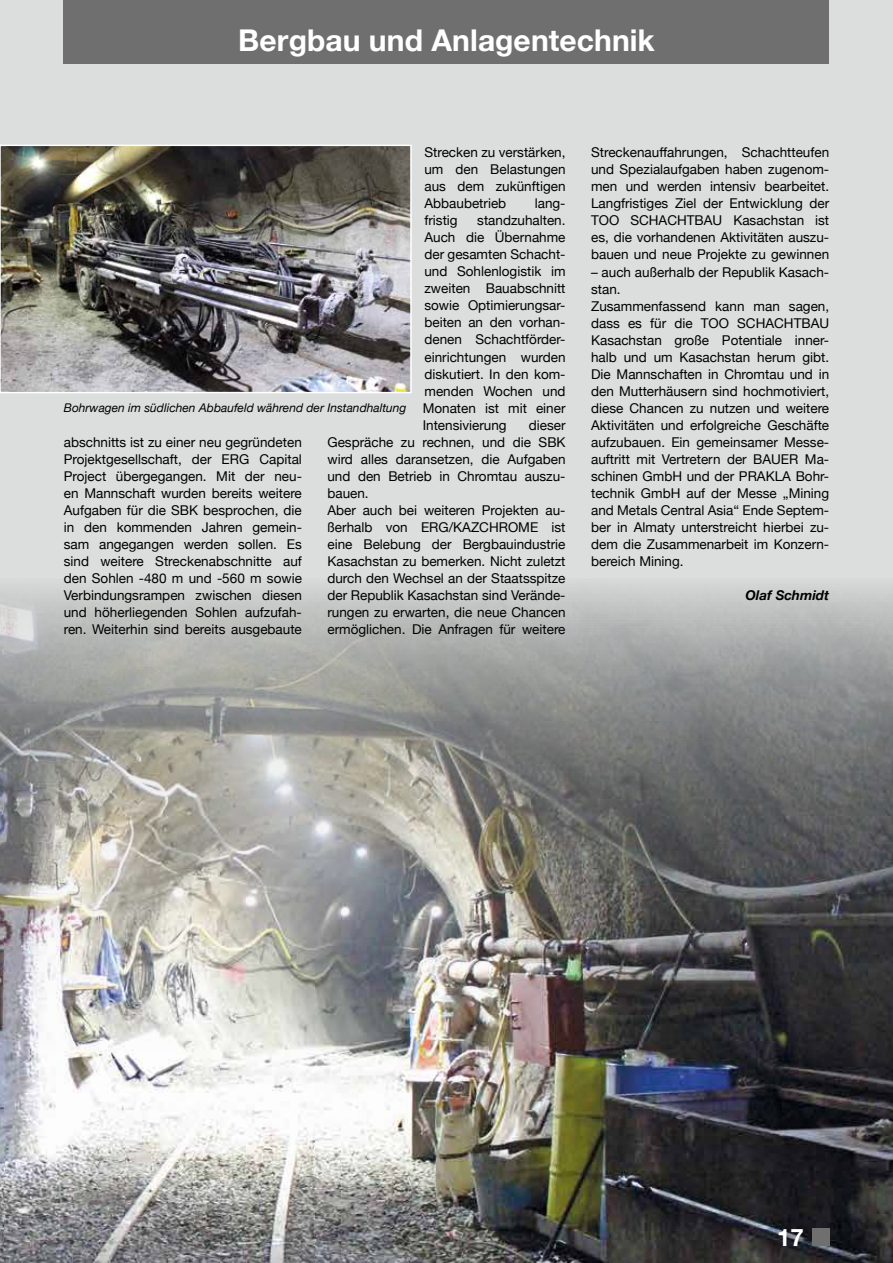
<style>
.page{position:relative;width:893px;height:1263px;background:#dbdedc}
.page>*{position:absolute;margin:0;border:0;box-sizing:border-box;transform-origin:0 0}
.t1{font:700 30px "Helvetica Neue";letter-spacing:.005em;color:#fff}
.t2{font:700 24px "Helvetica Neue";color:#fff}
.t3{font:13.5px/17px "Helvetica Neue";color:#000;text-align:justify}
.t4{font:italic 700 13.5px "Helvetica Neue";color:#000}
.t5{font:italic 12px "Helvetica Neue";color:#000}
</style>
<div class="page">
<img style="left:0;top:584px;width:893px;height:679px">
<div style="left:64px;top:0;width:765px;height:64px;background:#706f6f"></div>
<div style="left:812px;top:1229px;width:17px;height:17px;background:#706f6f"></div>
<img style="left:3px;top:148px;width:406px;height:242px">
<div style="left:0;top:145px;width:412px;height:248px;border:2px solid #fff"></div>
<h1 class="t1" style="left:238px;top:16px;width:418px">Bergbau und Anlagentechnik</h1>
<p class="t3" style="left:424px;top:145px;width:143px">Strecken zu verstärken, um den Belastungen aus dem zukünftigen Abbaubetrieb</p>
<p class="t3" style="left:535px;top:196px;width:32px">lang-</p>
<p class="t3" style="left:424px;top:213px;width:35px">fristig</p>
<p class="t3" style="left:423px;top:213px;width:144px;text-indent:55px">standzuhalten.<br>Auch die Übernahme der gesamten Schacht&shy;und Sohlenlogistik im zweiten Bauabschnitt sowie Optimierungsar&shy;beiten an den vorhan&shy;denen Schachtförder&shy;einrichtungen wurden diskutiert. In den kom&shy;menden Wochen und Monaten ist mit einer Intensivierung</p>
<p class="t5" style="left:64px;top:400px;width:344px">Bohrwagen im südlichen Abbaufeld während der Instandhaltung</p>
<p class="t3" style="left:327px;top:417px;width:240px;text-align:left;text-indent:201px">dieser<br>Gespräche zu rechnen, und die SBK wird alles daransetzen, die Aufgaben und den Betrieb in Chromtau auszu&shy;bauen.<br>Aber auch bei weiteren Projekten au&shy;ßerhalb von ERG/KAZCHROME ist eine Belebung der Bergbauindustrie<br>Kasachstan zu bemerken. Nicht zuletzt durch den Wechsel an der Staatsspitze der Republik Kasachstan sind Verände&shy;rungen zu erwarten, die neue Chancen ermöglichen. Die Anfragen für weitere</p>
<p class="t3" style="left:64px;top:434px;width:240px">abschnitts ist zu einer neu gegründeten Projektgesellschaft, der ERG Capital Project übergegangen. Mit der neu&shy;en Mannschaft wurden bereits weitere Aufgaben für die SBK besprochen, die in den kommenden Jahren gemein&shy;sam angegangen werden sollen. Es sind weitere Streckenabschnitte auf den Sohlen -480 m und -560 m sowie Verbindungsrampen zwischen diesen und höherliegenden Sohlen aufzufah&shy;ren. Weiterhin sind bereits ausgebaute</p>
<p class="t3" style="left:591px;top:145px;width:240px">Streckenauffahrungen, Schachtteufen und Spezialaufgaben haben zugenom&shy;men und werden intensiv bearbeitet.<br>Langfristiges Ziel der Entwicklung der TOO SCHACHTBAU Kasachstan ist es, die vorhandenen Aktivitäten auszu&shy;bauen und neue Projekte zu gewinnen</p>
<p class="t3" style="left:591px;top:264px;width:240px;text-align:left">– auch außerhalb der Republik Kasach&shy;stan.<br>Zusammenfassend kann man sagen, dass es für die TOO SCHACHTBAU Kasachstan große Potentiale inner&shy;halb und um Kasachstan herum gibt.<br>Die Mannschaften in Chromtau und in den Mutterhäusern sind hochmotiviert, diese Chancen zu nutzen und weitere Aktivitäten und erfolgreiche Geschäfte aufzubauen. Ein gemeinsamer Messe&shy;auftritt mit Vertretern der BAUER Ma&shy;schinen GmbH und der PRAKLA Bohr&shy;technik GmbH auf der Messe „Mining and Metals Central Asia“ Ende Septem&shy;ber in Almaty unterstreicht hierbei zu&shy;dem die Zusammenarbeit im Konzern&shy;bereich Mining.</p>
<p class="t4" style="left:745px;top:584px;width:85px">Olaf Schmidt</p>
<h2 class="t2" style="left:777px;top:1218px;width:28px">17</h2>
</div>
